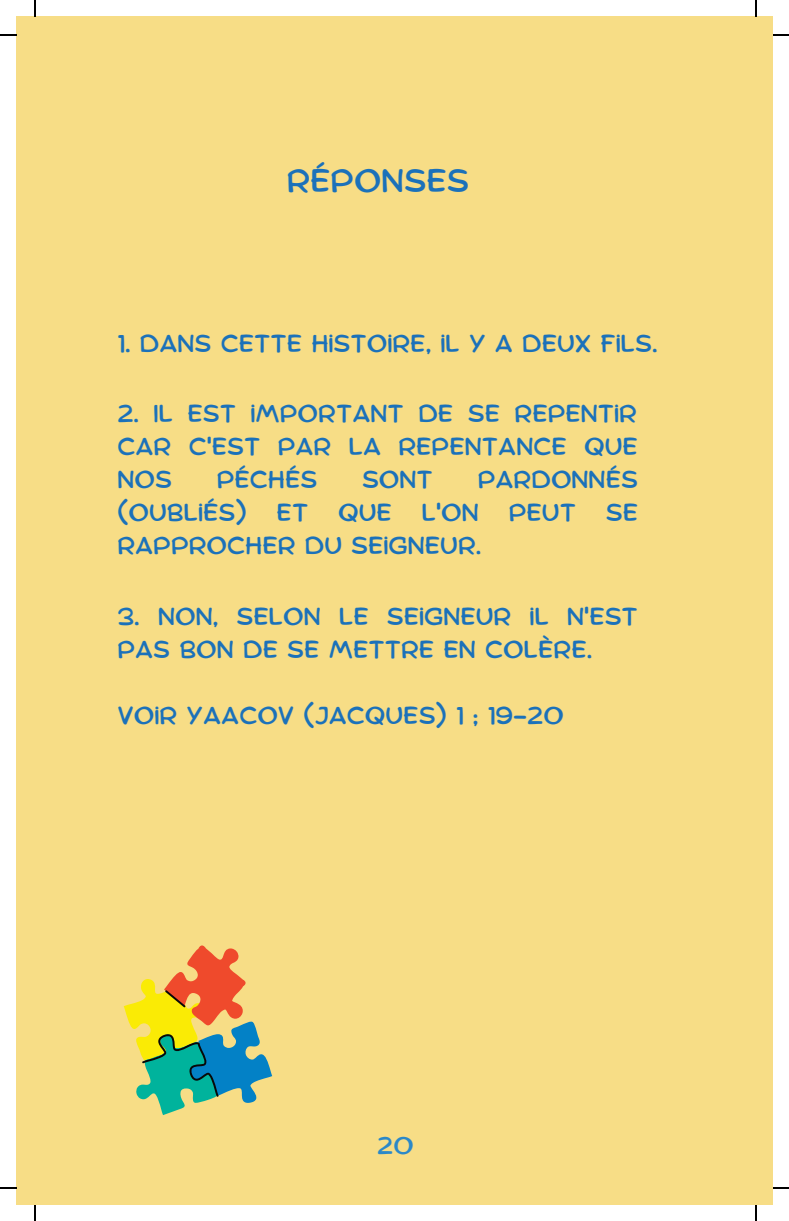
<style>
.page{position:relative;width:789px;height:1221px;background:#fff}
.page>*{position:absolute;margin:0;border:0;box-sizing:border-box;transform-origin:0 0}
.t1{font:32px "Comica";color:#1b71ba}
.t2{font:24.2px/33px "Comica";color:#1b71ba;text-align:justify}
.t3{font:24px "Comica";color:#2b88c8}
</style>
<div class="page">
<div style="left:16px;top:16px;width:756px;height:1188px;background:#f7dd86"></div>
<svg style="left:124px;top:945px;width:148px;height:169px"></svg>
<svg style="left:34px;top:0;width:2px;height:17px"></svg>
<svg style="left:0;top:35px;width:16px;height:1px"></svg>
<svg style="left:755px;top:0;width:1px;height:17px"></svg>
<svg style="left:772px;top:35px;width:16px;height:1px"></svg>
<svg style="left:34px;top:1205px;width:2px;height:15px"></svg>
<svg style="left:0;top:1187px;width:16px;height:1px"></svg>
<svg style="left:755px;top:1205px;width:1px;height:15px"></svg>
<svg style="left:772px;top:1187px;width:16px;height:1px"></svg>
<h1 class="t1" style="left:286px;top:166px;width:184px">RÉPONSES</h1>
<p class="t2" style="left:117px;top:328px;width:541px">1. DANS CETTE HISTOIRE, IL Y A DEUX FILS.</p>
<p class="t2" style="left:117px;top:398px;width:521px">2. IL EST IMPORTANT DE SE REPENTIR CAR C'EST PAR LA REPENTANCE QUE NOS</p>
<p class="t2" style="left:117px;top:464px;width:522px;text-indent:360px">PARDONNÉS (OUBLIÉS) ET QUE L'ON PEUT SE RAPPROCHER DU SEIGNEUR.</p>
<p class="t2" style="left:216px;top:464px;width:102px">PÉCHÉS</p>
<p class="t2" style="left:362px;top:464px;width:72px">SONT</p>
<p class="t2" style="left:117px;top:600px;width:521px">3. NON, SELON LE SEIGNEUR IL N'EST<br>PAS BON DE SE METTRE EN COLÈRE.</p>
<p class="t2" style="left:117px;top:699px;width:447px">VOIR YAACOV (JACQUES) 1 ; 19-20</p>
<p class="t3" style="left:377px;top:1134px;width:38px">20</p>
</div>
